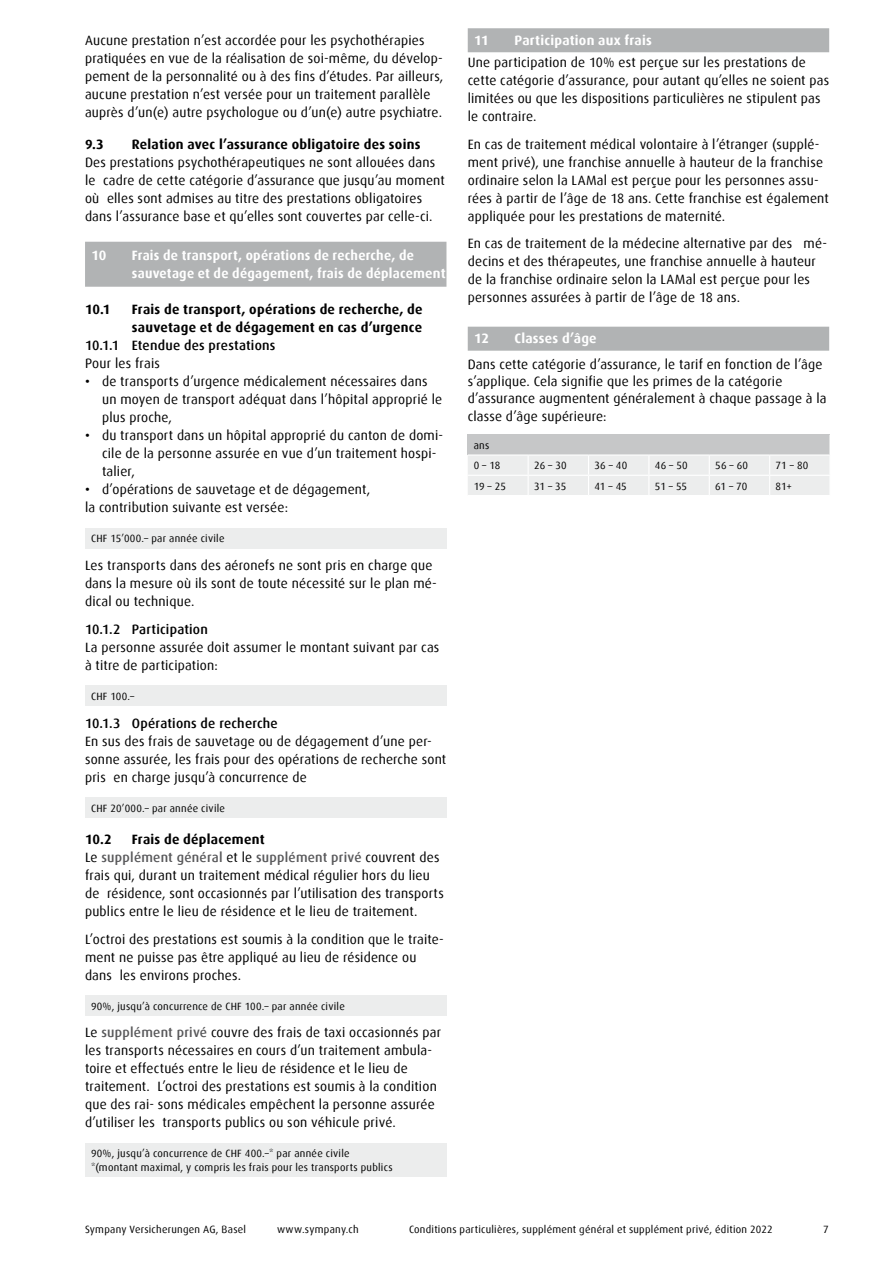
<style>
.page{position:relative;width:893px;height:1263px;background:#fff}
.page>*{position:absolute;margin:0;border:0;box-sizing:border-box;transform-origin:0 0}
.t1{font:13.5px/18px "Dax";letter-spacing:.015em;color:#000}
.t2{font:700 13.5px/18px "Dax";letter-spacing:.02em;color:#000}
.t3{font:700 13.5px/18px "Dax";letter-spacing:.02em;color:#fff}
.t4{font:500 13.5px "Dax";letter-spacing:.015em;color:#000}
.t5{font:10.5px/13.5px "Dax";letter-spacing:.025em;color:#000}
.s1{font-weight:500}
.s2{font-weight:700}
.s3{font-weight:500;color:#58585a}
</style>
<div class="page">
<div style="left:85px;top:242px;width:361px;height:45px;background:#b1b3b4"></div>
<div style="left:85px;top:528px;width:361px;height:20px;background:#eceded"></div>
<div style="left:85px;top:686px;width:361px;height:20px;background:#eceded"></div>
<div style="left:85px;top:797px;width:361px;height:21px;background:#eceded"></div>
<div style="left:85px;top:995px;width:361px;height:20px;background:#eceded"></div>
<div style="left:85px;top:1143px;width:361px;height:34px;background:#eceded"></div>
<svg style="left:468px;top:435px;width:362px;height:60px;background:#e0e1e1"></svg>
<div style="left:468px;top:28px;width:361px;height:24px;background:#b1b3b4"></div>
<div style="left:468px;top:327px;width:361px;height:24px;background:#b1b3b4"></div>
<p class="t1" style="left:85px;top:31px;width:360px">Aucune prestation n’est accordée pour les psychothérapies pratiquées en vue de la réalisation de soi-même, du dévelop&shy;pement de la personnalité ou à des fins d’études. Par ailleurs, aucune prestation n’est versée pour un traitement parallèle auprès d’un(e) autre psychologue ou d’un(e) autre psychiatre.</p>
<p class="t2" style="left:85px;top:135px;width:20px">9.3</p>
<p class="t2" style="left:132px;top:135px;width:290px">Relation avec l’assurance obligatoire des soins</p>
<p class="t1" style="left:85px;top:153px;width:361px">Des prestations psychothérapeutiques ne sont allouées dans le cadre de cette catégorie d’assurance que jusqu’au moment où elles sont admises au titre des prestations obligatoires dans l’assurance base et qu’elles sont couvertes par celle-ci.</p>
<p class="t3" style="left:91px;top:246px;width:16px">10</p>
<p class="t3" style="left:132px;top:246px;width:315px">Frais de transport, opérations de recherche, de sauvetage et de dégagement, frais de déplacement</p>
<p class="t2" style="left:85px;top:301px;width:27px">10.1</p>
<p class="t2" style="left:132px;top:301px;width:292px">Frais de transport, opérations de recherche, de sauvetage et de dégagement en cas d’urgence</p>
<p class="t4" style="left:85px;top:338px;width:192px">10.1.1 Etendue des prestations</p>
<p class="t1" style="left:85px;top:355px;width:76px">Pour les frais</p>
<p class="t1" style="left:102px;top:373px;width:342px;text-indent:-17px"><span class="s1">•</span> de transports d’urgence médicalement nécessaires dans un moyen de transport adéquat dans l’hôpital approprié le plus proche,</p>
<p class="t1" style="left:102px;top:427px;width:342px;text-indent:-17px"><span class="s1">•</span> du transport dans un hôpital approprié du canton de domi&shy;cile de la personne assurée en vue d’un traitement hospi&shy;talier,</p>
<p class="t1" style="left:85px;top:481px;width:287px"><span class="s1">•</span> d’opérations de sauvetage et de dégagement, la contribution suivante est versée:</p>
<p class="t5" style="left:91px;top:532px;width:135px">CHF 15’000.– par année civile</p>
<p class="t1" style="left:85px;top:556px;width:353px">Les transports dans des aéronefs ne sont pris en charge que dans la mesure où ils sont de toute nécessité sur le plan mé&shy;dical ou technique.</p>
<p class="t4" style="left:85px;top:622px;width:124px">10.1.2 Participation</p>
<p class="t1" style="left:85px;top:638px;width:356px">La personne assurée doit assumer le montant suivant par cas à titre de participation:</p>
<p class="t5" style="left:91px;top:690px;width:45px">CHF 100.–</p>
<p class="t4" style="left:85px;top:715px;width:194px">10.1.3 Opérations de recherche</p>
<p class="t1" style="left:85px;top:732px;width:363px">En sus des frais de sauvetage ou de dégagement d’une per&shy;sonne assurée, les frais pour des opérations de recherche sont pris en charge jusqu’à concurrence de</p>
<p class="t5" style="left:91px;top:801px;width:136px">CHF 20’000.– par année civile</p>
<p class="t2" style="left:85px;top:830px;width:28px">10.2</p>
<p class="t1" style="left:85px;top:830px;width:360px;text-indent:47px"><span class="s2">Frais de déplacement<br></span>Le <span class="s3">supplément général</span> et le <span class="s3">supplément privé</span> couvrent des frais qui, durant un traitement médical régulier hors du lieu de résidence, sont occasionnés par l’utilisation des transports publics entre le lieu de résidence et le lieu de traitement.</p>
<p class="t1" style="left:85px;top:930px;width:360px">L’octroi des prestations est soumis à la condition que le traite&shy;ment ne puisse pas être appliqué au lieu de résidence ou dans les environs proches.</p>
<p class="t5" style="left:91px;top:999px;width:255px">90%, jusqu’à concurrence de CHF 100.– par année civile</p>
<p class="t1" style="left:85px;top:1024px;width:358px">Le <span class="s3">supplément privé</span> couvre des frais de taxi occasionnés par les transports nécessaires en cours d’un traitement ambula&shy;toire et effectués entre le lieu de résidence et le lieu de traitement. L’octroi des prestations est soumis à la condition que des rai- sons médicales empêchent la personne assurée d’utiliser les transports publics ou son véhicule privé.</p>
<p class="t5" style="left:91px;top:1147px;width:303px">90%, jusqu’à concurrence de CHF 400.–* par année civile *(montant maximal, y compris les frais pour les transports publics</p>
<p class="t3" style="left:474px;top:31px;width:16px">11</p>
<p class="t3" style="left:514px;top:31px;width:139px">Participation aux frais</p>
<p class="t1" style="left:468px;top:53px;width:363px">Une participation de 10% est perçue sur les prestations de cette catégorie d’assurance, pour autant qu’elles ne soient pas limitées ou que les dispositions particulières ne stipulent pas le contraire.</p>
<p class="t1" style="left:468px;top:135px;width:363px">En cas de traitement médical volontaire à l’étranger (supplé&shy;ment privé), une franchise annuelle à hauteur de la franchise ordinaire selon la LAMal est perçue pour les personnes assu&shy;rées à partir de l’âge de 18 ans. Cette franchise est également appliquée pour les prestations de maternité.</p>
<p class="t1" style="left:468px;top:235px;width:361px">En cas de traitement de la médecine alternative par des mé&shy;decins et des thérapeutes, une franchise annuelle à hauteur de la franchise ordinaire selon la LAMal est perçue pour les personnes assurées à partir de l’âge de 18 ans.</p>
<p class="t3" style="left:474px;top:329px;width:16px">12</p>
<p class="t3" style="left:514px;top:329px;width:84px">Classes d’âge</p>
<p class="t1" style="left:468px;top:356px;width:360px;line-height:17.2px">Dans cette catégorie d’assurance, le tarif en fonction de l’âge s’applique. Cela signifie que les primes de la catégorie d’assurance augmentent généralement à chaque passage à la classe d’âge supérieure:</p>
<p class="t5" style="left:474px;top:435px;width:28px;line-height:20.2px">ans<br>0 – 18</p>
<p class="t5" style="left:534px;top:459px;width:34px">26 – 30</p>
<p class="t5" style="left:594px;top:459px;width:34px">36 – 40</p>
<p class="t5" style="left:655px;top:459px;width:34px">46 – 50</p>
<p class="t5" style="left:715px;top:459px;width:34px">56 – 60</p>
<p class="t5" style="left:776px;top:459px;width:34px">71 – 80</p>
<p class="t5" style="left:474px;top:479px;width:34px">19 – 25</p>
<p class="t5" style="left:534px;top:479px;width:34px">31 – 35</p>
<p class="t5" style="left:594px;top:479px;width:34px">41 – 45</p>
<p class="t5" style="left:655px;top:479px;width:34px">51 – 55</p>
<p class="t5" style="left:715px;top:479px;width:34px">61 – 70</p>
<p class="t5" style="left:776px;top:479px;width:18px">81+</p>
<p class="t5" style="left:85px;top:1223px;width:163px">Sympany Versicherungen AG, Basel</p>
<p class="t5" style="left:277px;top:1223px;width:83px">www.sympany.ch</p>
<p class="t5" style="left:409px;top:1223px;width:365px">Conditions particulières, supplément général et supplément privé, édition 2022</p>
<p class="t5" style="left:823px;top:1223px;width:7px">7</p>
</div>
